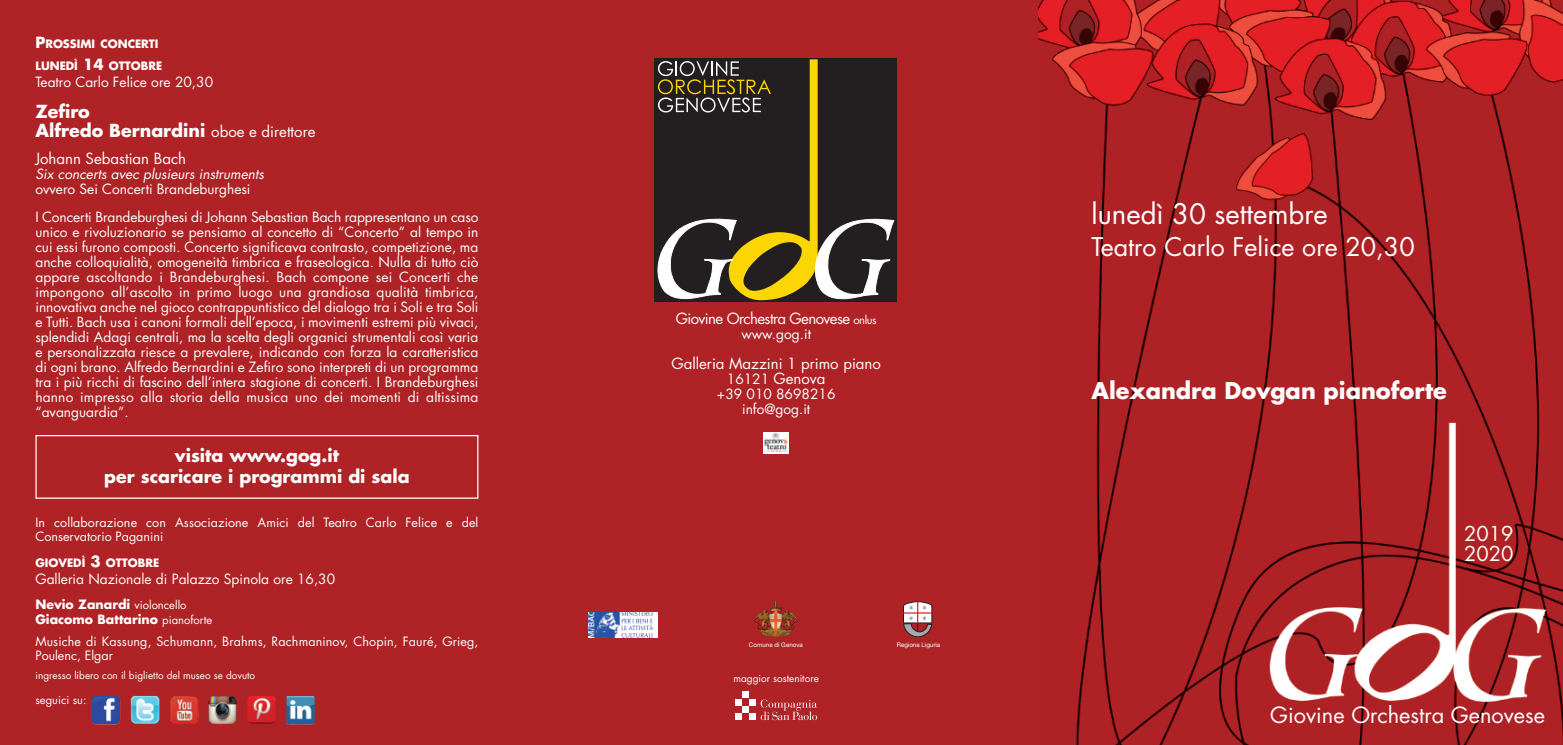
<style>
.page{position:relative;width:1563px;height:745px;background:#fff}
.page>*{position:absolute;margin:0;border:0;box-sizing:border-box;transform-origin:0 0}
.t1{font:27.5px "Futura Std";color:#fff}
.t2{font:25px "Futura Std";color:#fff}
.t3{font:700 22.5px "Futura Std";color:#fff}
.t4{font:21.75px "Futura Std";color:#fff}
.t5{font:20px/20px "Futura Std";color:#fff}
.t6{font:700 17.5px/18.8px "Futura Std";color:#fff}
.t7{font:15px/15px "Futura Std";color:#fff;text-align:center}
.t8{font:15px "Futura Std";letter-spacing:-.04em;color:#fff}
.t9{font:13.75px/15px "Futura Std";color:#fff;text-align:center}
.t10{font:italic 13.75px "Futura Std";color:#fff}
.t11{font:12.5px/13.8px "Futura Std";letter-spacing:.01em;color:#fff}
.t12{font:700 12.5px/15px "Futura Std";color:#fff}
.t13{font:700 11.25px/22.5px "Futura Std";color:#fff}
.t14{font:11.25px "Futura Std";color:#fff}
.t15{font:10px "Futura Std";color:#fff}
.t16{font:6.25px "Helvetica Neue";color:#fff}
.s1{font-size:15px}
.s2{font-weight:400;font-size:15px}
.s3{font-weight:400;font-size:11.25px}
.s4{font-size:11.25px}
.s5{font-size:13.75px}
</style>
<div class="page">
<div style="left:0;top:0;width:1058px;height:744px;background:#af2226"></div>
<img style="left:1038px;top:0;width:525px;height:744px">
<div style="left:655px;top:59px;width:242px;height:242px;background:#231f20"></div>
<svg style="left:657px;top:59px;width:237px;height:242px"></svg>
<img style="left:589px;top:612px;width:69px;height:24px">
<img style="left:756px;top:614px;width:35px;height:23px">
<svg style="left:903px;top:601px;width:29px;height:35px"></svg>
<div style="left:742px;top:706px;width:7px;height:6px;background:#fff"></div>
<div style="left:742px;top:691px;width:7px;height:6px;background:#fff"></div>
<div style="left:735px;top:698px;width:6px;height:7px;background:#fff"></div>
<svg style="left:735px;top:713px;width:6px;height:6px"></svg>
<div style="left:749px;top:698px;width:7px;height:7px;background:#fff"></div>
<div style="left:749px;top:713px;width:7px;height:6px;background:#fff"></div>
<svg style="left:760px;top:699px;width:57px;height:20px"></svg>
<img style="left:763px;top:432px;width:25px;height:21px">
<img style="left:92px;top:696px;width:28px;height:27px">
<img style="left:130px;top:695px;width:29px;height:28px">
<img style="left:170px;top:696px;width:29px;height:27px">
<img style="left:208px;top:696px;width:29px;height:27px">
<img style="left:247px;top:696px;width:29px;height:27px">
<img style="left:286px;top:696px;width:29px;height:28px">
<div style="left:35px;top:434px;width:443px;height:64px;border:1px solid #fff"></div>
<p class="t13" style="left:35px;top:33px;width:128px"><span class="s1">P</span>ROSSIMI CONCERTI<br>LUNEDÌ <span class="s1">14</span> OTTOBRE</p>
<p class="t9" style="left:35px;top:75px;width:179px">Teatro Carlo Felice ore 20,30</p>
<p class="t6" style="left:35px;top:103px;width:281px">Zefiro<br>Alfredo Bernardini <span class="s2">oboe e direttore</span></p>
<p class="t7" style="left:35px;top:152px;width:152px">Johann Sebastian Bach</p>
<p class="t10" style="left:35px;top:168px;width:230px">Six concerts avec plusieurs instruments</p>
<p class="t9" style="left:35px;top:176px;width:444px;line-height:27.5px;text-align:left">ovvero Sei Concerti Brandeburghesi<br>I Concerti Brandeburghesi di Johann Sebastian Bach rappresentano un caso</p>
<p class="t9" style="left:35px;top:225px;width:444px;text-align:justify">unico e rivoluzionario se pensiamo al concetto di “Concerto” al tempo in cui essi furono composti. Concerto significava contrasto, competizione, ma anche colloquialità, omogeneità timbrica e fraseologica. Nulla di tutto ciò appare ascoltando i Brandeburghesi. Bach compone sei Concerti che impongono all’ascolto in primo luogo una grandiosa qualità timbrica, innovativa anche nel gioco contrappuntistico del dialogo tra i Soli e tra Soli e Tutti. Bach usa i canoni formali dell’epoca, i movimenti estremi più vivaci, splendidi Adagi centrali, ma la scelta degli organici strumentali così varia e personalizzata riesce a prevalere, indicando con forza la caratteristica di ogni brano. Alfredo Bernardini e Zefiro sono interpreti di un programma tra i più ricchi di fascino dell’intera stagione di concerti. I Brandeburghesi hanno impresso alla storia della musica uno dei momenti di altissima “avanguardia”.</p>
<p class="t6" style="left:104px;top:446px;width:307px;line-height:21px;text-align:center">visita www.gog.it<br>per scaricare i programmi di sala</p>
<p class="t11" style="left:35px;top:516px;width:444px">In collaborazione con Associazione Amici del Teatro Carlo Felice e del<br>Conservatorio Paganini</p>
<p class="t13" style="left:35px;top:552px;width:125px">GIOVEDÌ <span class="s1">3</span> OTTOBRE</p>
<p class="t9" style="left:35px;top:571px;width:301px">Galleria Nazionale di Palazzo Spinola ore 16,30</p>
<p class="t12" style="left:35px;top:597px;width:178px">Nevio Zanardi <span class="s3">violoncello<br></span>Giacomo Battarino <span class="s3">pianoforte</span></p>
<p class="t11" style="left:35px;top:635px;width:444px">Musiche di Kassung, Schumann, Brahms, Rachmaninov, Chopin, Fauré, Grieg,<br>Poulenc, Elgar</p>
<p class="t15" style="left:35px;top:670px;width:221px">ingresso libero con il biglietto del museo se dovuto</p>
<p class="t14" style="left:35px;top:694px;width:53px">seguici su:</p>
<p class="t8" style="left:676px;top:312px;width:202px">Giovine Orchestra Genovese <span class="s4">onlus</span></p>
<p class="t9" style="left:741px;top:328px;width:71px">www.gog.it</p>
<p class="t7" style="left:671px;top:357px;width:211px">Galleria Mazzini 1 primo piano<br><span class="s5">16121</span> Genova</p>
<p class="t9" style="left:717px;top:388px;width:120px">+39 010 8698216 info@gog.it</p>
<p class="t16" style="left:749px;top:640px;width:55px">Comune di Genova</p>
<p class="t16" style="left:897px;top:640px;width:45px">Regione Liguria</p>
<p class="t15" style="left:733px;top:673px;width:87px">maggior sostenitore</p>
<h1 class="t1" style="left:1091px;top:201px;width:238px">lunedì 30 settembre</h1>
<h2 class="t2" style="left:1091px;top:236px;width:325px">Teatro Carlo Felice ore 20,30</h2>
<h3 class="t3" style="left:1091px;top:380px;width:357px">Alexandra Dovgan pianoforte</h3>
<h3 class="t5" style="left:1464px;top:525px;width:51px">2019<br>2020</h3>
<h3 class="t4" style="left:1270px;top:704px;width:276px">Giovine Orchestra Genovese</h3>
</div>
